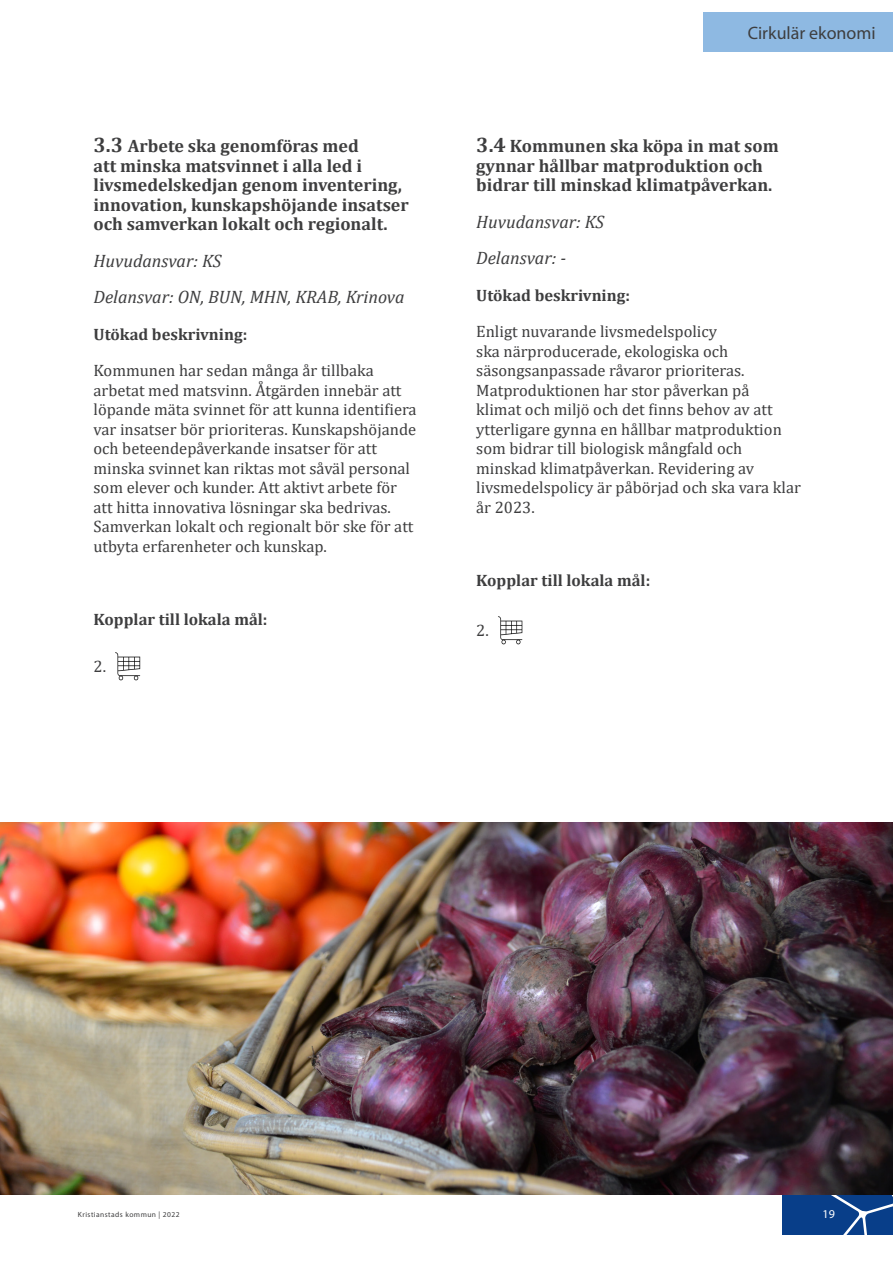
<style>
.page{position:relative;width:893px;height:1263px;background:#fff}
.page>*{position:absolute;margin:0;border:0;box-sizing:border-box;transform-origin:0 0}
.Brödtext{font:700 18px/19.5px "Cambria";color:#3e3e3f}
.Brödtext-2{font:italic 18px "Cambria";color:#3e3e3f}
.t1{font:18px "Myriad Pro";color:#3e3e3f}
.Brödtext-3{font:16.5px/19.5px "Cambria";color:#3e3e3f}
.Brödtext-4{font:700 16.5px "Cambria";color:#3e3e3f}
.Bildtext_Tabelltext{font:16.5px "Cambria";color:#3e3e3f}
.t2{font:12px "Myriad Pro";color:#fff}
.t3{font:7.5px "Myriad Pro";letter-spacing:.06em;color:#3e3e3f}
.s1{font-size:21px}
</style>
<div class="page">
<svg style="left:782px;top:1195px;width:111px;height:39px;background:#194b91"></svg>
<div style="left:704px;top:13px;width:189px;height:39px;background:#8eb9e2"></div>
<img style="left:115px;top:652px;width:26px;height:29px">
<img style="left:498px;top:616px;width:25px;height:29px">
<img style="left:0;top:823px;width:893px;height:372px">
<p class="Brödtext" style="left:94px;top:136px;width:317px"><span class="s1">3.3</span> Arbete ska genomföras med<br>att minska matsvinnet i alla led i livsmedelskedjan genom inventering, innovation, kunskapshöjande insatser och samverkan lokalt och regionalt.</p>
<p class="Brödtext-2" style="left:94px;top:248px;width:130px">Huvudansvar: KS</p>
<p class="Brödtext-2" style="left:94px;top:285px;width:313px">Delansvar: ON, BUN, MHN, KRAB, Krinova</p>
<p class="Brödtext-4" style="left:94px;top:323px;width:155px">Utökad beskrivning:</p>
<p class="Brödtext-3" style="left:94px;top:361px;width:325px">Kommunen har sedan många år tillbaka arbetat med matsvinn. Åtgärden innebär att löpande mäta svinnet för att kunna identifiera var insatser bör prioriteras. Kunskapshöjande och beteendepåverkande insatser för att minska svinnet kan riktas mot såväl personal som elever och kunder. Att aktivt arbete för att hitta innovativa lösningar ska bedrivas.<br>Samverkan lokalt och regionalt bör ske för att utbyta erfarenheter och kunskap.</p>
<p class="Brödtext-4" style="left:94px;top:608px;width:176px">Kopplar till lokala mål:</p>
<p class="Bildtext_Tabelltext" style="left:94px;top:657px;width:14px">2.</p>
<p class="t1" style="left:748px;top:22px;width:130px">Cirkulär ekonomi</p>
<p class="Brödtext" style="left:476px;top:136px;width:304px"><span class="s1">3.4</span> Kommunen ska köpa in mat som gynnar hållbar matproduktion och bidrar till minskad klimatpåverkan.</p>
<p class="Brödtext-2" style="left:476px;top:209px;width:130px">Huvudansvar: KS</p>
<p class="Brödtext-2" style="left:476px;top:246px;width:91px">Delansvar: -</p>
<p class="Brödtext-4" style="left:476px;top:284px;width:155px">Utökad beskrivning:</p>
<p class="Brödtext-3" style="left:476px;top:322px;width:326px">Enligt nuvarande livsmedelspolicy<br>ska närproducerade, ekologiska och säsongsanpassade råvaror prioriteras.<br>Matproduktionen har stor påverkan på<br>klimat och miljö och det finns behov av att ytterligare gynna en hållbar matproduktion som bidrar till biologisk mångfald och minskad klimatpåverkan. Revidering av livsmedelspolicy är påbörjad och ska vara klar år 2023.</p>
<p class="Brödtext-4" style="left:476px;top:569px;width:176px">Kopplar till lokala mål:</p>
<p class="Bildtext_Tabelltext" style="left:476px;top:620px;width:14px">2.</p>
<p class="t3" style="left:78px;top:1210px;width:103px">Kristianstads kommun | 2022</p>
<p class="t2" style="left:823px;top:1207px;width:14px">19</p>
</div>
